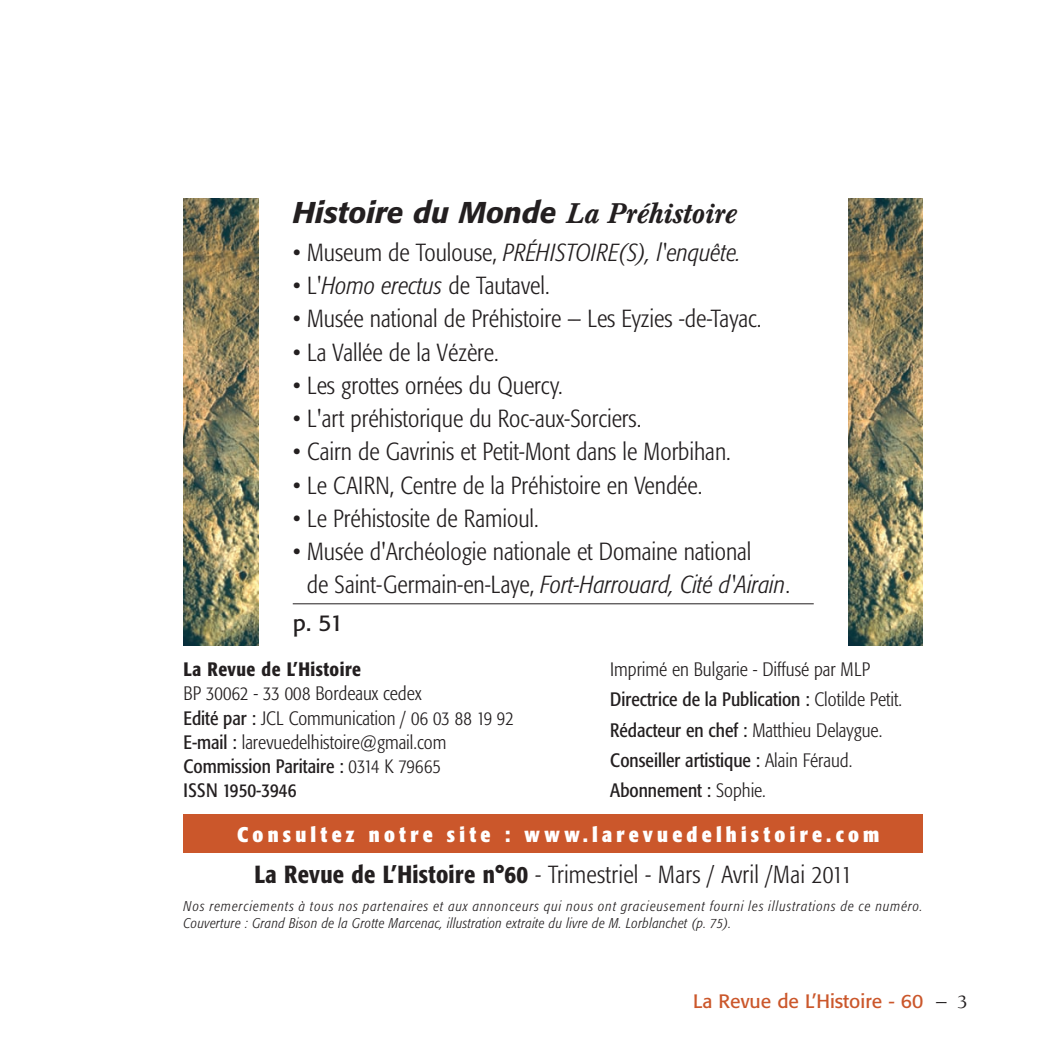
<style>
.page{position:relative;width:1042px;height:1042px;background:#fff}
.page>*{position:absolute;margin:0;border:0;box-sizing:border-box;transform-origin:0 0}
.t1{font:italic 500 29.75px "Formata";color:#231f20}
.t2{font:300 condensed 24.5px/33.2px "Formata";color:#231f20}
.t3{font:italic 300 condensed 24.5px "Formata";color:#231f20}
.t4{font:22.75px "Formata";color:#231f20}
.t5{font:700 condensed 21px "Formata";letter-spacing:.2em;color:#fff}
.t6{font:300 condensed 19.25px/24.2px "Formata";color:#231f20}
.t7{font:19.25px "Formata";color:#cb572b}
.t8{font:500 condensed 19.25px "Formata";letter-spacing:.025em;color:#231f20}
.t9{font:italic 300 condensed 14px/17.2px "Formata";letter-spacing:.07em;color:#231f20}
.s1{font-family:"Baskerville BE";font-size:28px}
.s2{font-style:normal}
.s3{font-style:italic}
.s4{font-weight:400}
.s5{font-weight:500}
.s6{font-weight:300;color:#231f20}
.s7{font-family:"Berkeley";font-weight:500;color:#231f20}
</style>
<div class="page">
<hr style="left:293px;top:603px;width:521px;height:1px;background:#231f20">
<img style="left:184px;top:199px;width:74px;height:446px">
<img style="left:848px;top:199px;width:75px;height:446px">
<div style="left:184px;top:814px;width:739px;height:39px;background:#cb572b"></div>
<p class="t1" style="left:293px;top:199px;width:445px">Histoire du Monde <span class="s1">La Préhistoire</span></p>
<p class="t3" style="left:293px;top:242px;width:450px"><span class="s2">• Museum de Toulouse,</span> PRÉHISTOIRE(S), l'enquête.</p>
<p class="t2" style="left:293px;top:271px;width:258px">• L'<span class="s3">Homo erectus</span> de Tautavel.</p>
<p class="t2" style="left:293px;top:304px;width:470px">• Musée national de Préhistoire — Les Eyzies -de-Tayac.</p>
<p class="t2" style="left:293px;top:337px;width:207px">• La Vallée de la Vézère.</p>
<p class="t2" style="left:293px;top:370px;width:272px">• Les grottes ornées du Quercy.</p>
<p class="t2" style="left:293px;top:404px;width:350px">• L'art préhistorique du Roc-aux-Sorciers.</p>
<p class="t2" style="left:293px;top:437px;width:439px">• Cairn de Gavrinis et Petit-Mont dans le Morbihan.</p>
<p class="t2" style="left:293px;top:470px;width:411px">• Le CAIRN, Centre de la Préhistoire en Vendée.</p>
<p class="t2" style="left:293px;top:503px;width:247px">• Le Préhistosite de Ramioul.</p>
<p class="t2" style="left:307px;top:537px;width:484px;text-indent:-14px">• Musée d'Archéologie nationale et Domaine national<br>de Saint-Germain-en-Laye, <span class="s3">Fort-Harrouard, Cité d'Airain</span>.</p>
<p class="t4" style="left:293px;top:613px;width:52px">p. 51</p>
<p class="t8" style="left:184px;top:661px;width:179px">La Revue de L’Histoire</p>
<p class="t6" style="left:184px;top:683px;width:332px">BP 30062 - 33 008 Bordeaux cedex<br><span class="s4">Edité par :</span> JCL Communication / 06 03 88 19 92<br><span class="s4">E-mail :</span> larevuedelhistoire@gmail.com <span class="s4">Commission Paritaire :</span> 0314 K 79665<br><span class="s4">ISSN 1950-3946</span></p>
<p class="t6" style="left:610px;top:656px;width:293px;line-height:30.1px">Imprimé en Bulgarie - Diffusé par MLP <span class="s4">Directrice de la Publication :</span> Clotilde Petit.<br><span class="s4">Rédacteur en chef :</span> Matthieu Delaygue.<br><span class="s4">Conseiller artistique :</span> Alain Féraud.<br><span class="s4">Abonnement :</span> Sophie.</p>
<p class="t5" style="left:237px;top:826px;width:644px">Consultez notre site : www.larevuedelhistoire.com</p>
<p class="t2" style="left:254px;top:859px;width:599px"><span class="s5">La Revue de L’Histoire n°60</span> - Trimestriel - Mars / Avril /Mai 2011</p>
<p class="t9" style="left:184px;top:898px;width:741px">Nos remerciements à tous nos partenaires et aux annonceurs qui nous ont gracieusement fourni les illustrations de ce numéro.<br>Couverture : Grand Bison de la Grotte Marcenac, illustration extraite du livre de M. Lorblanchet (p. 75).</p>
<p class="t7" style="left:693px;top:992px;width:276px">La Revue de L’Histoire - 60 <span class="s6">–</span> <span class="s7">3</span></p>
</div>
